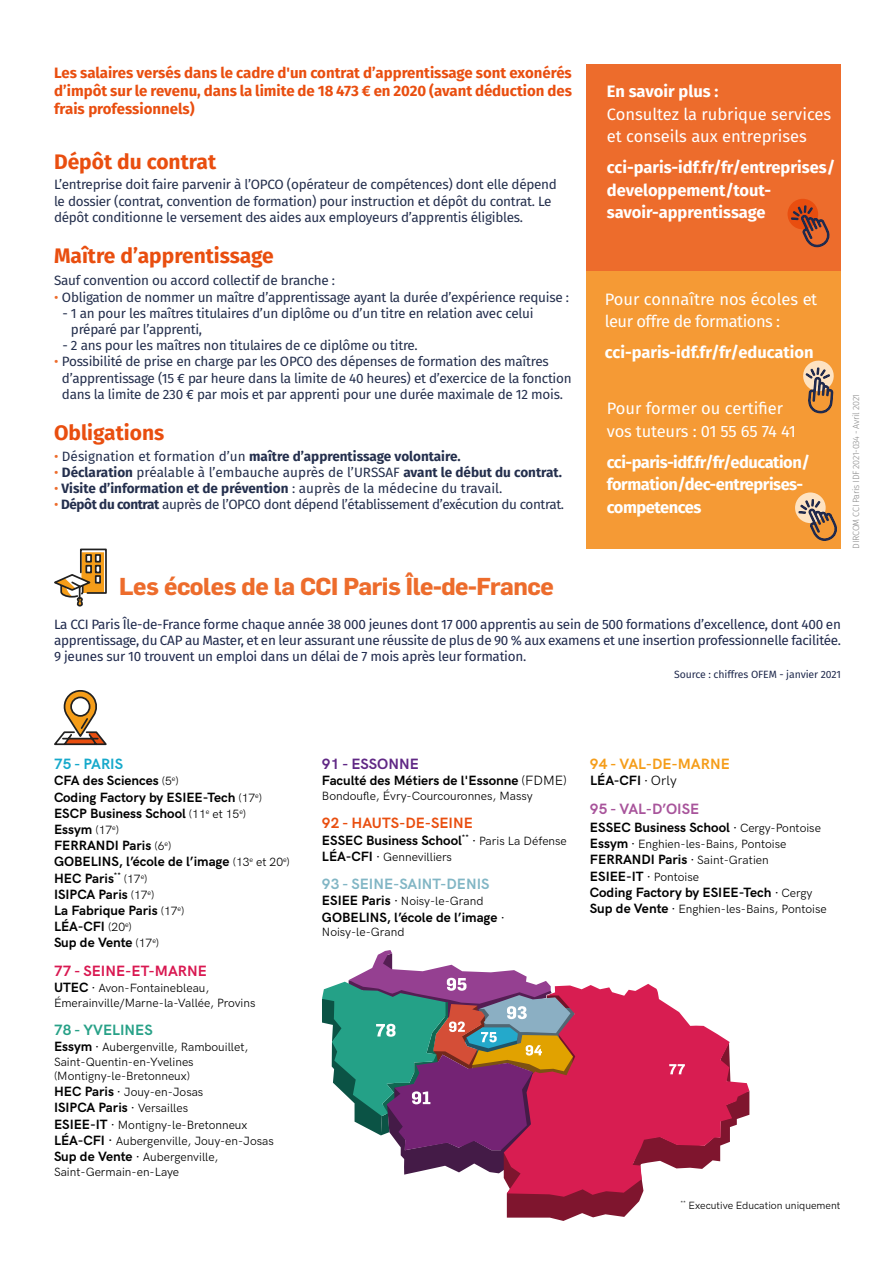
<style>
.page{position:relative;width:893px;height:1263px;background:#fff}
.page>*{position:absolute;margin:0;border:0;box-sizing:border-box;transform-origin:0 0}
.t1{font:700 24px "Flama";letter-spacing:-.02em;color:#ed6c2c}
.t2{font:700 21px "Fira Sans";color:#e94e0f}
.t3{font:700 16.5px/22.5px "Fira Sans";letter-spacing:-.01em;color:#fff}
.t4{font:16.5px/22.5px "Fira Sans";color:#fff}
.t5{font:700 16.5px/22.5px "Fira Sans";letter-spacing:-.03em;color:#fff}
.t6{font:16.5px/22.5px "Fira Sans";letter-spacing:-.03em;color:#fff}
.t7{font:700 15px/18px "Fira Sans";color:#e94e0f;text-align:justify}
.t8{font:700 15px "HK Grotesk";color:#82b6c5}
.t9{font:700 15px "HK Grotesk";color:#d91851}
.t10{font:700 15px "HK Grotesk";color:#e94e0f}
.t11{font:700 15px "HK Grotesk";color:#f59d19}
.t12{font:700 15px "HK Grotesk";color:#a8549b}
.t13{font:700 15px "HK Grotesk";color:#27a187}
.t14{font:700 15px "HK Grotesk";color:#602885}
.t15{font:700 15px "HK Grotesk";color:#16a9cb}
.t16{font:13.5px/16.2px "Fira Sans";letter-spacing:-.02em;color:#242f4d}
.t17{font:700 13.5px "HK Grotesk";color:#000}
.t18{font:13.5px/16.2px "Fira Sans";letter-spacing:-.02em;color:#202a4d;text-align:justify}
.t19{font:700 13.5px "Fira Sans";color:#242f4d}
.t20{font:13.5px "Fira Sans";color:#242f4d}
.t21{font:12px/14.4px "HK Grotesk";color:#000}
.t22{font:10.5px "Fira Sans";letter-spacing:-.01em;color:#202a4d}
.t23{font:10.5px "HK Grotesk";color:#000}
.t24{font:300 9px "Fira Sans";letter-spacing:-.03em;color:#878787}
.s1{color:#ed6c2c}
.s2{font-weight:400;color:#ed6c2c}
.s3{font-weight:400}
.s4{font-weight:700}
.s5{font-weight:400;font-size:12px}
.s6{font-weight:700;font-size:13.5px}
.s7{font-size:13.5px}
</style>
<div class="page">
<svg style="left:54px;top:548px;width:53px;height:59px"></svg>
<svg style="left:54px;top:690px;width:53px;height:56px"></svg>
<div style="left:587px;top:64px;width:254px;height:207px;background:#ed6c2c"></div>
<div style="left:587px;top:271px;width:254px;height:278px;background:#f59a35"></div>
<div style="left:787px;top:199px;width:31px;height:30px;background:#e94e0f;border-radius:50%"></div>
<svg style="left:791px;top:199px;width:39px;height:49px"></svg>
<svg style="left:803px;top:360px;width:31px;height:54px"></svg>
<svg style="left:795px;top:492px;width:31px;height:31px"></svg>
<svg style="left:797px;top:492px;width:40px;height:49px"></svg>
<svg style="left:322px;top:950px;width:427px;height:271px"></svg>
<p class="t7" style="left:54px;top:63px;width:519px">Les salaires versés dans le cadre d'un contrat d’apprentissage sont exonérés d’impôt sur le revenu, dans la limite de 18 473 € en 2020 (avant déduction des frais professionnels)</p>
<p class="t2" style="left:54px;top:144px;width:164px">Dépôt du contrat</p>
<p class="t16" style="left:54px;top:176px;width:504px">L’entreprise doit faire parvenir à l’OPCO (opérateur de compétences) dont elle dépend le dossier (contrat, convention de formation) pour instruction et dépôt du contrat. Le dépôt conditionne le versement des aides aux employeurs d’apprentis éligibles.</p>
<p class="t2" style="left:54px;top:238px;width:221px">Maître d’apprentissage</p>
<p class="t16" style="left:54px;top:272px;width:283px">Sauf convention ou accord collectif de branche :</p>
<p class="t16" style="left:54px;top:288px;width:517px"><span class="s1">•</span> Obligation de nommer un maître d’apprentissage ayant la durée d’expérience requise :</p>
<p class="t16" style="left:71px;top:305px;width:464px;text-indent:-8px">- 1 an pour les maîtres titulaires d’un diplôme ou d’un titre en relation avec celui préparé par l’apprenti,</p>
<p class="t16" style="left:63px;top:337px;width:357px">- 2 ans pour les maîtres non titulaires de ce diplôme ou titre.</p>
<p class="t16" style="left:62px;top:353px;width:511px;text-indent:-8px"><span class="s1">•</span> Possibilité de prise en charge par les OPCO des dépenses de formation des maîtres d’apprentissage (15 € par heure dans la limite de 40 heures) et d’exercice de la fonction dans la limite de 230 € par mois et par apprenti pour une durée maximale de 12 mois.</p>
<p class="t2" style="left:54px;top:415px;width:112px">Obligations</p>
<p class="t19" style="left:54px;top:445px;width:408px"><span class="s2">•</span> <span class="s3">Désignation et formation d’un</span> maître d’apprentissage volontaire.</p>
<p class="t20" style="left:54px;top:462px;width:510px"><span class="s1">•</span> <span class="s4">Déclaration</span> préalable à l’embauche auprès de l’URSSAF <span class="s4">avant le début du contrat.</span></p>
<p class="t19" style="left:54px;top:477px;width:450px"><span class="s2">•</span> Visite d’information et de prévention <span class="s3">: auprès de la médecine du travail.</span></p>
<p class="t16" style="left:54px;top:496px;width:512px"><span class="s1">•</span> <span class="s4">Dépôt du contrat</span> auprès de l’OPCO dont dépend l’établissement d’exécution du contrat.</p>
<p class="t3" style="left:607px;top:79px;width:113px">En savoir plus :</p>
<p class="t4" style="left:607px;top:102px;width:226px">Consultez la rubrique services et conseils aux entreprises</p>
<p class="t3" style="left:607px;top:155px;width:230px">cci-paris-idf.fr/fr/entreprises/ developpement/tout&shy;savoir-apprentissage</p>
<p class="t6" style="left:605px;top:287px;width:214px">Pour connaître nos écoles et leur offre de formations :</p>
<p class="t3" style="left:605px;top:340px;width:210px">cci-paris-idf.fr/fr/education</p>
<p class="t4" style="left:607px;top:397px;width:190px">Pour former ou certifier vos tuteurs : 01 55 65 74 41</p>
<p class="t5" style="left:607px;top:450px;width:205px">cci-paris-idf.fr/fr/education/ formation/dec-entreprises&shy;competences</p>
<p class="t1" style="left:119px;top:571px;width:436px">Les écoles de la CCI Paris Île-de-France</p>
<p class="t18" style="left:54px;top:616px;width:789px">La CCI Paris Île-de-France forme chaque année 38 000 jeunes dont 17 000 apprentis au sein de 500 formations d’excellence, dont 400 en apprentissage, du CAP au Master, et en leur assurant une réussite de plus de 90 % aux examens et une insertion professionnelle facilitée.<br>9 jeunes sur 10 trouvent un emploi dans un délai de 7 mois après leur formation.</p>
<p class="t22" style="left:674px;top:667px;width:168px">Source : chiffres OFEM - janvier 2021</p>
<p class="t24" style="left:850px;top:549px;width:156px;rotate:-90deg">DIRCOM CCI Paris IDF 2021-034 - Avril 2021</p>
<p class="t15" style="left:54px;top:753px;width:71px">75 - PARIS</p>
<p class="t17" style="left:54px;top:771px;width:126px">CFA des Sciences <span class="s5">(5</span><sup>e</sup><span class="s5">)</span></p>
<p class="t17" style="left:54px;top:787px;width:210px">Coding Factory by ESIEE-Tech <span class="s5">(17</span><sup>e</sup><span class="s5">)</span></p>
<p class="t17" style="left:54px;top:803px;width:194px">ESCP Business School <span class="s5">(11</span><sup>e</sup> <span class="s5">et 15</span><sup>e</sup><span class="s5">)</span></p>
<p class="t17" style="left:54px;top:819px;width:67px">Essym <span class="s5">(17</span><sup>e</sup><span class="s5">)</span></p>
<p class="t17" style="left:54px;top:835px;width:119px">FERRANDI Paris <span class="s5">(6</span><sup>e</sup><span class="s5">)</span></p>
<p class="t17" style="left:54px;top:852px;width:237px">GOBELINS, l’école de l’image <span class="s5">(13</span><sup>e</sup> <span class="s5">et 20</span><sup>e</sup><span class="s5">)</span></p>
<p class="t17" style="left:54px;top:868px;width:95px">HEC Paris<sup>**</sup> <span class="s5">(17</span><sup>e</sup><span class="s5">)</span></p>
<p class="t17" style="left:54px;top:884px;width:102px">ISIPCA Paris <span class="s5">(17</span><sup>e</sup><span class="s5">)</span></p>
<p class="t17" style="left:54px;top:900px;width:132px">La Fabrique Paris <span class="s5">(17</span><sup>e</sup><span class="s5">)</span></p>
<p class="t17" style="left:54px;top:916px;width:79px">LÉA-CFI <span class="s5">(20</span><sup>e</sup><span class="s5">)</span></p>
<p class="t17" style="left:54px;top:933px;width:107px">Sup de Vente <span class="s5">(17</span><sup>e</sup><span class="s5">)</span></p>
<p class="t9" style="left:54px;top:959px;width:154px">77 - SEINE-ET-MARNE</p>
<p class="t21" style="left:54px;top:980px;width:203px"><span class="s6">UTEC</span> · Avon-Fontainebleau,<br>Émerainville/Marne-la-Vallée, Provins</p>
<p class="t13" style="left:54px;top:1019px;width:100px">78 - YVELINES</p>
<p class="t21" style="left:54px;top:1039px;width:196px"><span class="s6">Essym</span> · Aubergenville, Rambouillet,</p>
<p class="t21" style="left:54px;top:1053px;width:141px">Saint-Quentin-en-Yvelines (Montigny-le-Bretonneux)</p>
<p class="t21" style="left:54px;top:1084px;width:151px"><span class="s6">HEC Paris</span> · Jouy-en-Josas</p>
<p class="t17" style="left:54px;top:1098px;width:136px">ISIPCA Paris <span class="s5">· Versailles</span></p>
<p class="t21" style="left:54px;top:1116px;width:195px"><span class="s6">ESIEE-IT</span> · Montigny-le-Bretonneux</p>
<p class="t21" style="left:54px;top:1132px;width:221px"><span class="s6">LÉA-CFI</span> <span class="s7">·</span> Aubergenville, Jouy-en-Josas</p>
<p class="t21" style="left:54px;top:1149px;width:166px"><span class="s6">Sup de Vente</span> · Aubergenville,<br>Saint-Germain-en-Laye</p>
<p class="t14" style="left:322px;top:753px;width:98px">91 - ESSONNE</p>
<p class="t17" style="left:322px;top:771px;width:246px">Faculté des Métiers de l'Essonne <span class="s3">(FDME)</span></p>
<p class="t21" style="left:322px;top:787px;width:212px">Bondoufle, Évry-Courcouronnes, Massy</p>
<p class="t10" style="left:322px;top:812px;width:152px">92 - HAUTS-DE-SEINE</p>
<p class="t17" style="left:322px;top:830px;width:246px">ESSEC Business School<sup>**</sup> <span class="s5">· Paris La Défense</span></p>
<p class="t21" style="left:322px;top:848px;width:132px"><span class="s6">LÉA-CFI</span> · Gennevilliers</p>
<p class="t8" style="left:322px;top:873px;width:169px">93 - SEINE-SAINT-DENIS</p>
<p class="t21" style="left:322px;top:893px;width:163px"><span class="s6">ESIEE Paris</span> · Noisy-le-Grand</p>
<p class="t17" style="left:322px;top:907px;width:184px">GOBELINS, l’école de l’image <span class="s5">·</span></p>
<p class="t21" style="left:322px;top:924px;width:84px">Noisy-le-Grand</p>
<p class="t11" style="left:590px;top:753px;width:141px">94 - VAL-DE-MARNE</p>
<p class="t17" style="left:590px;top:771px;width:88px">LÉA-CFI <span class="s5">·</span> <span class="s3">Orly</span></p>
<p class="t12" style="left:590px;top:797px;width:111px">95 - VAL-D’OISE</p>
<p class="t17" style="left:590px;top:817px;width:232px">ESSEC Business School <span class="s5">· Cergy-Pontoise</span></p>
<p class="t21" style="left:590px;top:836px;width:198px"><span class="s6">Essym</span> · Enghien-les-Bains, Pontoise</p>
<p class="t21" style="left:590px;top:852px;width:180px"><span class="s6">FERRANDI Paris</span> · Saint-Gratien</p>
<p class="t21" style="left:590px;top:868px;width:111px"><span class="s6">ESIEE-IT</span> · Pontoise</p>
<p class="t17" style="left:590px;top:882px;width:224px">Coding Factory by ESIEE-Tech <span class="s5">· Cergy</span></p>
<p class="t21" style="left:590px;top:901px;width:238px"><span class="s6">Sup de Vente</span> · Enghien-les-Bains, Pontoise</p>
<p class="t23" style="left:680px;top:1197px;width:162px"><sup>**</sup> Executive Education uniquement</p>
</div>
